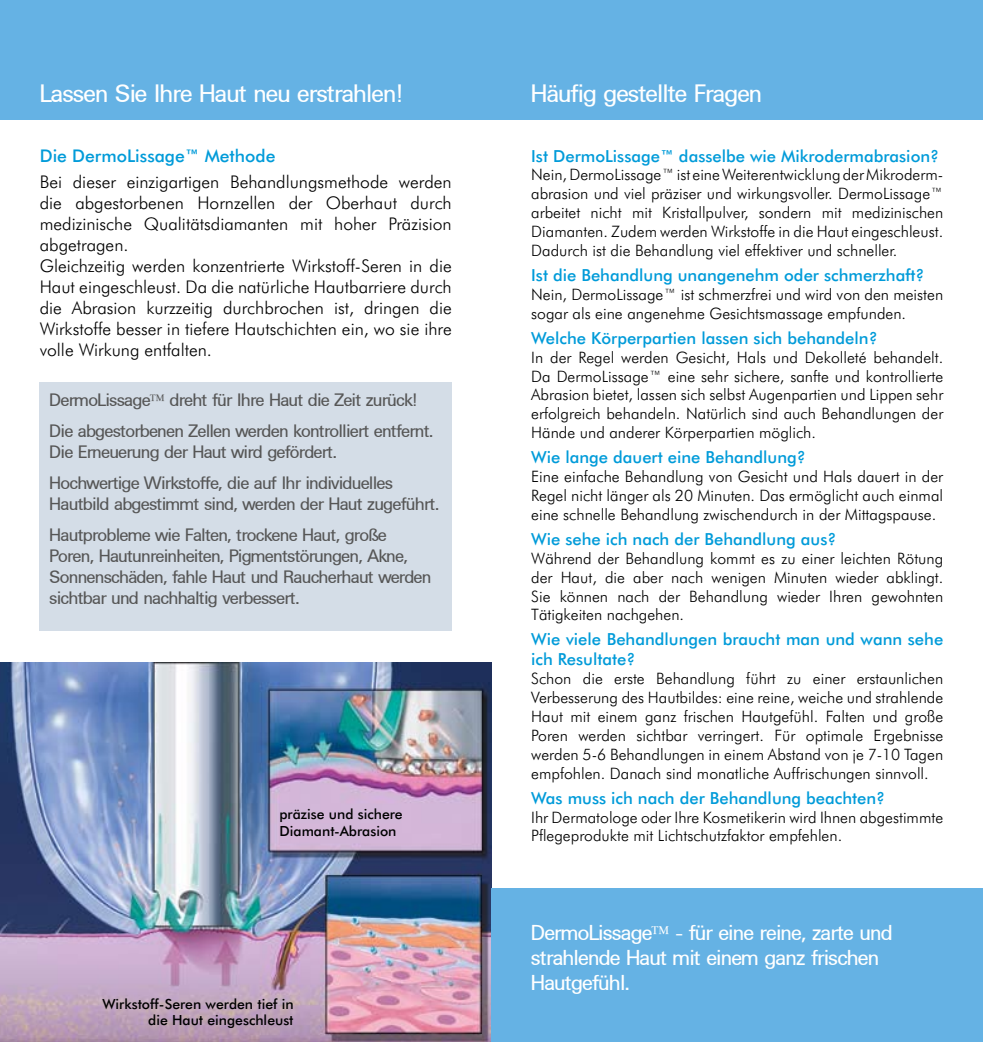
<style>
.page{position:relative;width:983px;height:1042px;background:#fff}
.page>*{position:absolute;margin:0;border:0;box-sizing:border-box;transform-origin:0 0}
.t1{font:24.5px "University Medium Normal";color:#fff}
.t2{font:21px/25.2px "University Medium Normal";color:#fff}
.t3{font:17.5px/31px "University Medium Normal";color:#565656}
.t4{font:300 17.5px/21px "Futura BT";color:#000}
.t5{font:500 17.5px "Futura BT";color:#009bd9}
.t6{font:500 16.62px/19.9px "Futura BT";color:#009bd9}
.t7{font:300 15.75px/18.9px "Futura BT";color:#000;text-align:justify}
.t8{font:500 14px/16.8px "Futura BT";color:#000;text-align:right}
</style>
<div class="page">
<div style="left:0;top:0;width:982px;height:119px;background:#65b2e4"></div>
<img style="left:0;top:662px;width:491px;height:380px">
<div style="left:40px;top:382px;width:411px;height:248px;background:#d4dde7"></div>
<div style="left:491px;top:888px;width:491px;height:154px;background:#65b2e4"></div>
<h1 class="t1" style="left:40px;top:79px;width:364px">Lassen Sie Ihre Haut neu erstrahlen!</h1>
<h1 class="t1" style="left:531px;top:79px;width:232px">Häufig gestellte Fragen</h1>
<p class="t5" style="left:40px;top:145px;width:237px">Die DermoLissage™ Methode</p>
<p class="t4" style="left:40px;top:171px;width:413px">Bei dieser einzigartigen Behandlungsmethode werden die abgestorbenen Hornzellen der Oberhaut durch medizinische Qualitätsdiamanten mit hoher Präzision abgetragen.<br>Gleichzeitig werden konzentrierte Wirkstoff-Seren in die Haut eingeschleust. Da die natürliche Hautbarriere durch die Abrasion kurzzeitig durchbrochen ist, dringen die Wirkstoffe besser in tiefere Hautschichten ein, wo sie ihre volle Wirkung entfalten.</p>
<p class="t3" style="left:50px;top:384px;width:385px">DermoLissage™ dreht für Ihre Haut die Zeit zurück!<br>Die abgestorbenen Zellen werden kontrolliert entfernt.</p>
<p class="t3" style="left:50px;top:436px;width:344px">Die Erneuerung der Haut wird gefördert.<br>Hochwertige Wirkstoffe, die auf Ihr individuelles</p>
<p class="t3" style="left:50px;top:488px;width:390px">Hautbild abgestimmt sind, werden der Haut zugeführt.<br>Hautprobleme wie Falten, trockene Haut, große</p>
<p class="t3" style="left:50px;top:545px;width:383px;line-height:21px">Poren, Hautunreinheiten, Pigmentstörungen, Akne,<br>Sonnenschäden, fahle Haut und Raucherhaut werden sichtbar und nachhaltig verbessert.</p>
<p class="t8" style="left:279px;top:806px;width:125px;text-align:left">präzise und sichere<br>Diamant-Abrasion</p>
<p class="t8" style="left:102px;top:995px;width:192px">Wirkstoff-Seren werden tief in die Haut eingeschleust</p>
<p class="t6" style="left:531px;top:146px;width:409px">Ist DermoLissage™ dasselbe wie Mikrodermabrasion?</p>
<p class="t7" style="left:531px;top:165px;width:413px">Nein, DermoLissage™ ist eine Weiterentwicklung der Mikroderm&shy;abrasion und viel präziser und wirkungsvoller. DermoLissage™ arbeitet nicht mit Kristallpulver, sondern mit medizinischen Diamanten. Zudem werden Wirkstoffe in die Haut eingeschleust.<br>Dadurch ist die Behandlung viel effektiver und schneller.</p>
<p class="t6" style="left:531px;top:265px;width:395px">Ist die Behandlung unangenehm oder schmerzhaft?</p>
<p class="t7" style="left:531px;top:285px;width:413px">Nein, DermoLissage™ ist schmerzfrei und wird von den meisten sogar als eine angenehme Gesichtsmassage empfunden.</p>
<p class="t6" style="left:531px;top:328px;width:348px">Welche Körperpartien lassen sich behandeln?</p>
<p class="t7" style="left:531px;top:347px;width:413px">In der Regel werden Gesicht, Hals und Dekolleté behandelt.<br>Da DermoLissage™ eine sehr sichere, sanfte und kontrollierte Abrasion bietet, lassen sich selbst Augenpartien und Lippen sehr erfolgreich behandeln. Natürlich sind auch Behandlungen der Hände und anderer Körperpartien möglich.</p>
<p class="t6" style="left:531px;top:447px;width:276px">Wie lange dauert eine Behandlung?</p>
<p class="t7" style="left:531px;top:467px;width:413px">Eine einfache Behandlung von Gesicht und Hals dauert in der Regel nicht länger als 20 Minuten. Das ermöglicht auch einmal eine schnelle Behandlung zwischendurch in der Mittagspause.</p>
<p class="t6" style="left:531px;top:529px;width:307px">Wie sehe ich nach der Behandlung aus?</p>
<p class="t7" style="left:531px;top:548px;width:413px">Während der Behandlung kommt es zu einer leichten Rötung der Haut, die aber nach wenigen Minuten wieder abklingt.<br>Sie können nach der Behandlung wieder Ihren gewohnten Tätigkeiten nachgehen.</p>
<p class="t6" style="left:531px;top:629px;width:413px">Wie viele Behandlungen braucht man und wann sehe ich Resultate?</p>
<p class="t7" style="left:531px;top:669px;width:413px">Schon die erste Behandlung führt zu einer erstaunlichen Verbesserung des Hautbildes: eine reine, weiche und strahlende Haut mit einem ganz frischen Hautgefühl. Falten und große Poren werden sichtbar verringert. Für optimale Ergebnisse werden 5-6 Behandlungen in einem Abstand von je 7-10 Tagen empfohlen. Danach sind monatliche Auffrischungen sinnvoll.</p>
<p class="t6" style="left:531px;top:787px;width:355px">Was muss ich nach der Behandlung beachten?</p>
<p class="t7" style="left:531px;top:807px;width:413px">Ihr Dermatologe oder Ihre Kosmetikerin wird Ihnen abgestimmte<br>Pflegeprodukte mit Lichtschutzfaktor empfehlen.</p>
<h2 class="t2" style="left:531px;top:920px;width:362px">DermoLissage™ - für eine reine, zarte und strahlende Haut mit einem ganz frischen<br>Hautgefühl.</h2>
</div>
